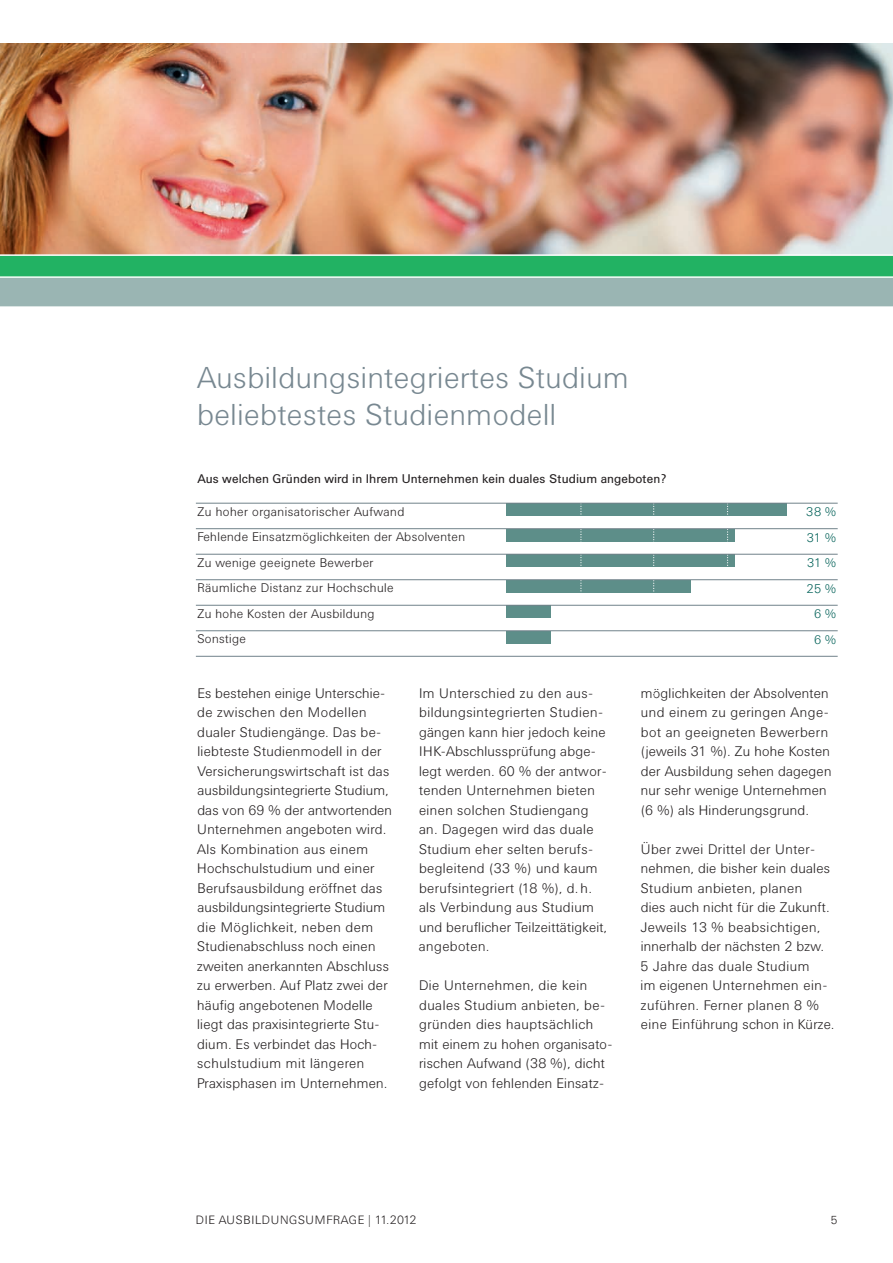
<style>
.page{position:relative;width:893px;height:1263px;background:#fff}
.page>*{position:absolute;margin:0;border:0;box-sizing:border-box;transform-origin:0 0}
.t1{font:300 30px/37.5px "Univers BQ";letter-spacing:.015em;color:#788891}
.t2{font:300 13.8px/19.5px "Univers BQ";letter-spacing:.02em;color:#231f20}
.t3{font:300 12.45px "Univers BQ";letter-spacing:.03em;color:#231f20}
.t4{font:12.45px "Univers BQ";letter-spacing:.005em;color:#231f20}
.t5{font:300 12.45px "Univers BQ";letter-spacing:.005em;color:#006057}
.t6{font:300 12px "Univers BQ";letter-spacing:.05em;color:#231f20}
.t7{font:300 11.55px "Univers BQ";color:#231f20}
</style>
<div class="page">
<img style="left:0;top:44px;width:893px;height:210px">
<div style="left:0;top:255px;width:893px;height:38px;background:#22b263"></div>
<hr style="left:0;top:254px;width:893px;height:2px;background:#fff">
<svg style="left:0;top:276px;width:893px;height:31px;background:#9fbab6"></svg>
<div style="left:506px;top:503px;width:281px;height:13px;background:#5d8e89"></div>
<div style="left:506px;top:529px;width:229px;height:12px;background:#5d8e89"></div>
<div style="left:506px;top:554px;width:229px;height:13px;background:#5d8e89"></div>
<div style="left:506px;top:580px;width:185px;height:12px;background:#5d8e89"></div>
<div style="left:506px;top:605px;width:44px;height:13px;background:#5d8e89"></div>
<div style="left:506px;top:631px;width:44px;height:12px;background:#5d8e89"></div>
<svg style="left:580px;top:502px;width:2px;height:154px"></svg>
<svg style="left:653px;top:502px;width:1px;height:154px"></svg>
<svg style="left:727px;top:502px;width:1px;height:154px"></svg>
<hr style="left:196px;top:503px;width:642px;height:1px;background:#71828a">
<hr style="left:196px;top:528px;width:642px;height:1px;background:#71828a">
<hr style="left:196px;top:554px;width:642px;height:1px;background:#71828a">
<hr style="left:196px;top:579px;width:642px;height:1px;background:#71828a">
<hr style="left:196px;top:605px;width:642px;height:1px;background:#71828a">
<hr style="left:196px;top:630px;width:642px;height:1px;background:#71828a">
<hr style="left:196px;top:656px;width:642px;height:1px;background:#71828a">
<h1 class="t1" style="left:197px;top:358px;width:433px">Ausbildungsintegriertes Studium beliebtestes Studienmodell</h1>
<p class="t4" style="left:197px;top:472px;width:470px">Aus welchen Gründen wird in Ihrem Unternehmen kein duales Studium angeboten?</p>
<p class="t3" style="left:197px;top:505px;width:209px">Zu hoher organisatorischer Aufwand</p>
<p class="t5" style="left:806px;top:505px;width:32px">38 %</p>
<p class="t3" style="left:197px;top:530px;width:269px">Fehlende Einsatzmöglichkeiten der Absolventen</p>
<p class="t5" style="left:807px;top:530px;width:31px">31 %</p>
<p class="t3" style="left:197px;top:556px;width:178px">Zu wenige geeignete Bewerber</p>
<p class="t5" style="left:807px;top:556px;width:31px">31 %</p>
<p class="t3" style="left:197px;top:581px;width:198px">Räumliche Distanz zur Hochschule</p>
<p class="t5" style="left:806px;top:581px;width:31px">25 %</p>
<p class="t3" style="left:197px;top:607px;width:179px">Zu hohe Kosten der Ausbildung</p>
<p class="t5" style="left:814px;top:607px;width:24px">6 %</p>
<p class="t3" style="left:197px;top:632px;width:50px">Sonstige</p>
<p class="t5" style="left:814px;top:632px;width:24px">6 %</p>
<p class="t2" style="left:197px;top:683px;width:196px">Es bestehen einige Unterschie&shy;de zwischen den Modellen dualer Studiengänge. Das be - liebteste Studienmodell in der<br>Versicherungswirtschaft ist das ausbildungsintegrierte Studium, das von 69 % der antwortenden<br>Unternehmen angeboten wird.<br>Als Kombina tion aus einem<br>Hochschulstudium und einer<br>Berufsausbildung eröffnet das ausbildungsintegrierte Studium die Möglichkeit, neben dem<br>Studienabschluss noch einen zweiten anerkannten Ab schluss zu erwerben. Auf Platz zwei der häu fig angebotenen Modelle liegt das praxis inte grierte Stu - dium. Es verbindet das Hoch - schul studium mit länge ren<br>Praxisphasen im Unternehmen.</p>
<p class="t2" style="left:419px;top:683px;width:189px">Im Unterschied zu den aus - bil dungs integrierten Studien - gängen kann hier jedoch keine<br>IHK-Abschlussprüfung abge - legt werden. 60 % der antwor&shy;tenden Unternehmen bieten einen solchen Studiengang an. Dagegen wird das duale<br>Studium eher selten berufs&shy;begleitend (33 %) und kaum berufsintegriert (18 %), d. h. als Verbindung aus Studium und beruflicher Teilzeit tätigkeit, angeboten.</p>
<p class="t2" style="left:419px;top:975px;width:195px">Die Unternehmen, die kein duales Studium anbieten, be - gründen dies hauptsächlich mit einem zu hohen organisato&shy;rischen Aufwand (38 %), dicht gefolgt von fehlenden Einsatz-</p>
<p class="t2" style="left:641px;top:683px;width:192px">möglichkeiten der Absolventen und einem zu geringen Ange&shy;bot an geeigneten Bewerbern (jeweils 31 %). Zu hohe Kosten der Ausbildung sehen dagegen nur sehr wenige Unternehmen (6 %) als Hinderungsgrund.</p>
<p class="t2" style="left:641px;top:839px;width:195px">Über zwei Drittel der Unter&shy;nehmen, die bisher kein duales<br>Studium anbieten, planen<br>dies auch nicht für die Zukunft.<br>Jeweils 13 % beabsichtigen, innerhalb der nächsten 2 bzw.<br>5 Jahre das duale Studium<br>im eigenen Unternehmen ein&shy;zuführen. Ferner planen 8 % eine Ein führung schon in Kürze.</p>
<p class="t6" style="left:196px;top:1213px;width:222px">DIE AUSBILDUNGSUMFRAGE | 11.2012</p>
<p class="t7" style="left:831px;top:1214px;width:8px">5</p>
</div>
